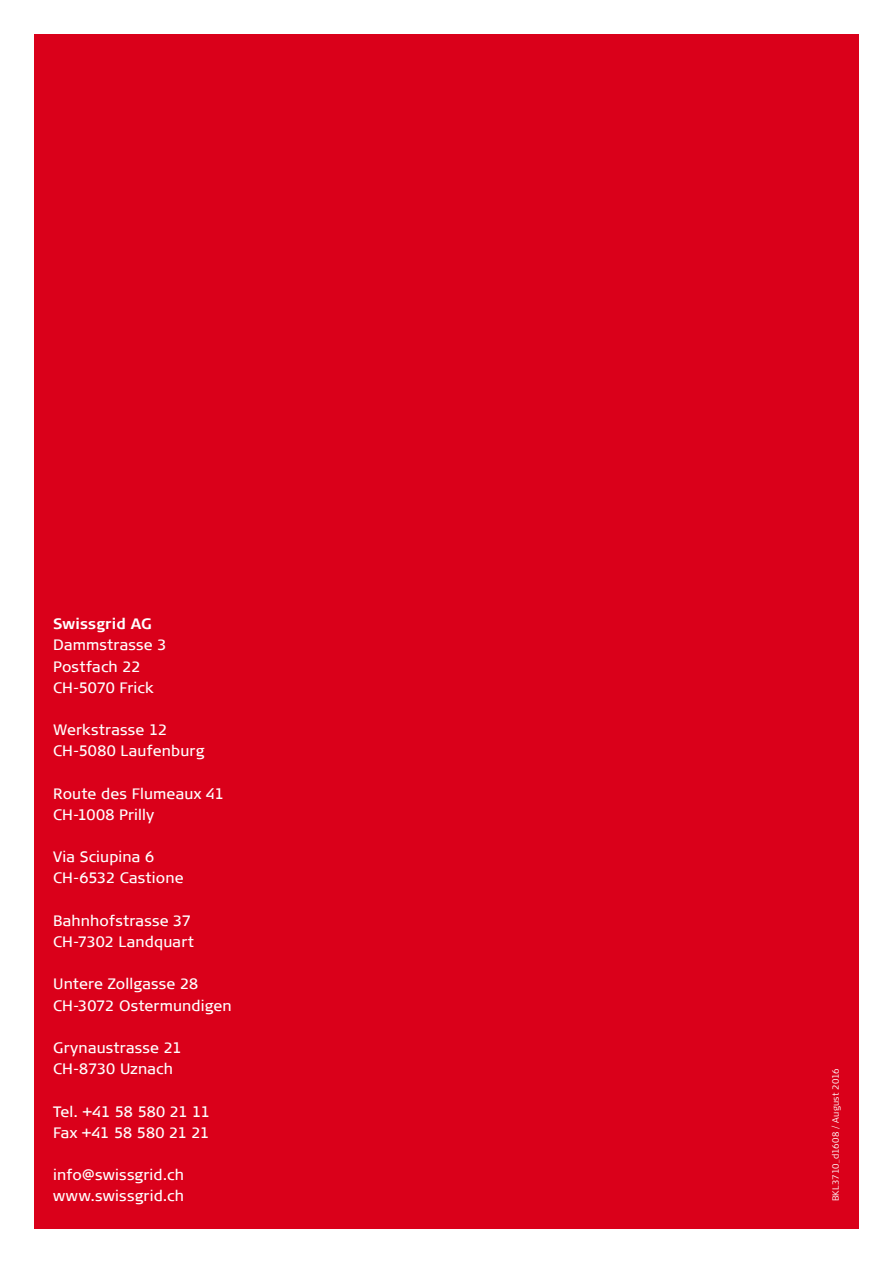
<style>
.page{position:relative;width:893px;height:1263px;background:#fff}
.page>*{position:absolute;margin:0;border:0;box-sizing:border-box;transform-origin:0 0}
._1_Body{font:15px "Signa Column";letter-spacing:.01em;color:#fff}
._1_Body-2{font:15px "Signa Column";letter-spacing:-.01em;color:#fff}
._1_Body-3{font:700 15px "Signa Column";letter-spacing:.01em;color:#fff}
._1_Body-4{font:300 9px "Signa Column";letter-spacing:.025em;color:#fff}
</style>
<div class="page">
<div style="left:34px;top:34px;width:825px;height:1195px;background:#da001a"></div>
<p class="_1_Body-3" style="left:53px;top:615px;width:100px">Swissgrid AG</p>
<p class="_1_Body" style="left:53px;top:636px;width:115px">Dammstrasse 3</p>
<p class="_1_Body" style="left:53px;top:658px;width:89px">Postfach 22</p>
<p class="_1_Body" style="left:53px;top:679px;width:102px">CH-5070 Frick</p>
<p class="_1_Body" style="left:53px;top:721px;width:115px">Werkstrasse 12</p>
<p class="_1_Body" style="left:53px;top:742px;width:153px">CH-5080 Laufenburg</p>
<p class="_1_Body" style="left:53px;top:785px;width:172px">Route des Flumeaux 41</p>
<p class="_1_Body" style="left:53px;top:806px;width:103px">CH-1008 Prilly</p>
<p class="_1_Body" style="left:53px;top:848px;width:103px">Via Sciupina 6</p>
<p class="_1_Body" style="left:53px;top:870px;width:132px">CH-6532 Castione</p>
<p class="_1_Body" style="left:53px;top:912px;width:139px">Bahnhofstrasse 37</p>
<p class="_1_Body" style="left:53px;top:933px;width:142px">CH-7302 Landquart</p>
<p class="_1_Body" style="left:53px;top:975px;width:147px">Untere Zollgasse 28</p>
<p class="_1_Body" style="left:53px;top:997px;width:180px">CH-3072 Ostermundigen</p>
<p class="_1_Body" style="left:53px;top:1039px;width:130px">Grynaustrasse 21</p>
<p class="_1_Body" style="left:53px;top:1060px;width:121px">CH-8730 Uznach</p>
<p class="_1_Body-2" style="left:53px;top:1103px;width:158px">Tel. +41 58 580 21 11</p>
<p class="_1_Body-2" style="left:53px;top:1124px;width:158px">Fax +41 58 580 21 21</p>
<p class="_1_Body" style="left:53px;top:1166px;width:132px">info@swissgrid.ch</p>
<p class="_1_Body" style="left:53px;top:1187px;width:132px">www.swissgrid.ch</p>
<p class="_1_Body-4" style="left:831px;top:1201px;width:135px;rotate:-90deg">BKL3710_d1608 / August 2016</p>
</div>
